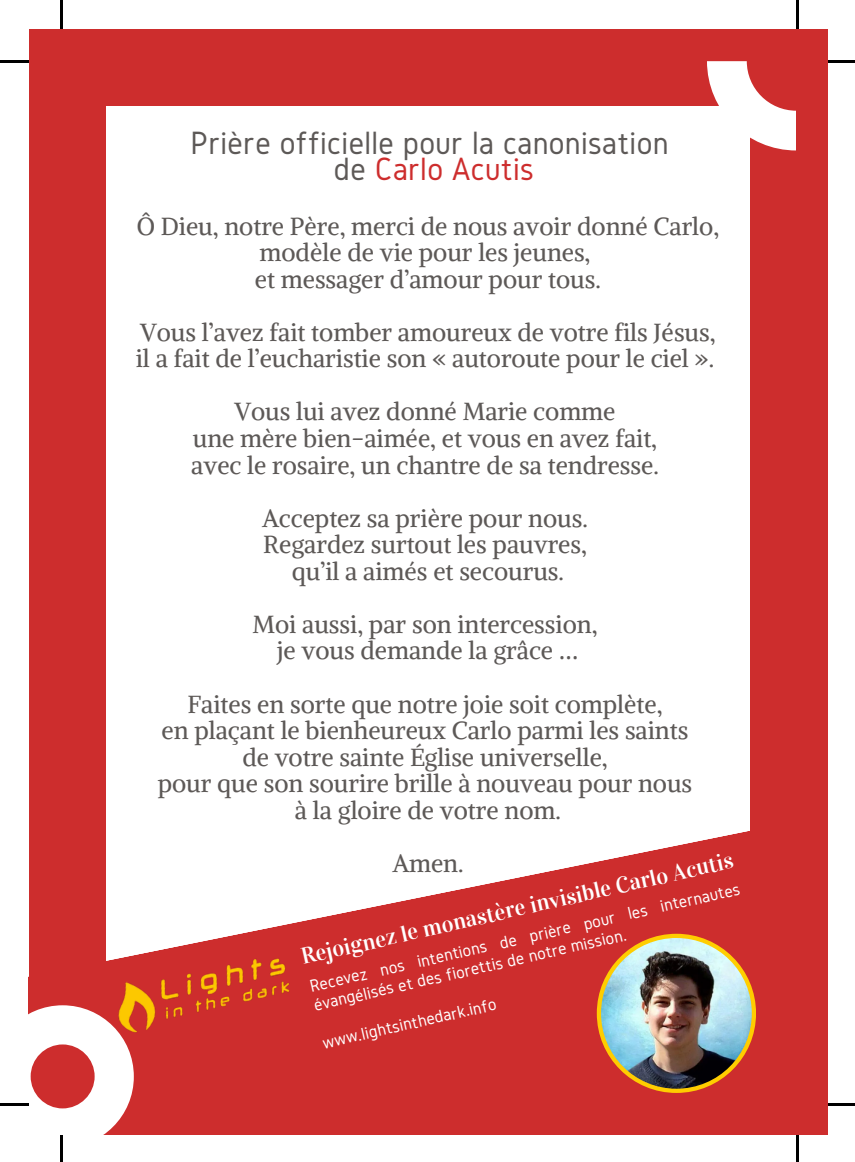
<style>
.page{position:relative;width:855px;height:1162px;background:#fff}
.page>*{position:absolute;margin:0;border:0;box-sizing:border-box;transform-origin:0 0}
.t1{font:33.6px "Gidole";letter-spacing:.01em;color:#5d5957}
.t2{font:33.6px "Gidole";letter-spacing:.01em;color:#cd2d2d}
.t3{font:24.5px/26.6px "Alike";color:#5d5957;text-align:center}
.t4{font:22.75px "Vidaloka";color:#fff}
.t5{font:17.85px/19.2px "Gidole";color:#fff}
.s1{color:#5d5957}
.s2{font-family:"Noto Sans Gurmukhi"}
</style>
<div class="page">
<div style="left:29px;top:29px;width:798px;height:1105px;background:#cd2d2d"></div>
<div style="left:106px;top:106px;width:643px;height:982px;background:#fff"></div>
<svg style="left:707px;top:61px;width:88px;height:89px"></svg>
<svg style="left:134px;top:569px;width:622px;height:524px"></svg>
<svg style="left:29px;top:1005px;width:105px;height:129px"></svg>
<img style="left:106px;top:945px;width:196px;height:92px">
<svg style="left:596px;top:933px;width:159px;height:159px;background:#eab50d"></svg>
<img style="left:600px;top:937px;width:151px;height:151px;border-radius:50%">
<hr style="left:60px;top:0;width:3px;height:29px;background:#000">
<hr style="left:0;top:60px;width:29px;height:3px;background:#000">
<hr style="left:795px;top:0;width:3px;height:29px;background:#000">
<hr style="left:827px;top:60px;width:27px;height:3px;background:#000">
<hr style="left:60px;top:1134px;width:3px;height:27px;background:#000">
<hr style="left:0;top:1102px;width:29px;height:3px;background:#000">
<hr style="left:795px;top:1134px;width:3px;height:27px;background:#000">
<hr style="left:827px;top:1102px;width:27px;height:3px;background:#000">
<p class="t1" style="left:190px;top:124px;width:479px">Prière officielle pour la canonisation</p>
<p class="t2" style="left:334px;top:150px;width:201px"><span class="s1">de</span> Carlo Acutis</p>
<p class="t3" style="left:137px;top:212px;width:583px">Ô Dieu, notre Père, merci de nous avoir donné Carlo, modèle de vie pour les jeunes,</p>
<p class="t3" style="left:255px;top:265px;width:347px">et messager d’amour pour tous.</p>
<p class="t3" style="left:136px;top:319px;width:581px;text-align:left">Vous l’avez fait tomber amoureux de votre fils Jésus, il a fait de l’eucharistie son « autoroute pour le ciel ».</p>
<p class="t3" style="left:234px;top:398px;width:382px">Vous lui avez donné Marie comme</p>
<p class="t3" style="left:193px;top:425px;width:465px">une mère bien-aimée, et vous en avez fait,</p>
<p class="t3" style="left:191px;top:451px;width:468px">avec le rosaire, un chantre de sa tendresse.</p>
<p class="t3" style="left:262px;top:504px;width:327px">Acceptez sa prière pour nous.</p>
<p class="t3" style="left:263px;top:531px;width:325px">Regardez surtout les pauvres,</p>
<p class="t3" style="left:292px;top:557px;width:273px">qu’il a aimés et secourus.</p>
<p class="t3" style="left:252px;top:610px;width:346px">Moi aussi, par son intercession,</p>
<p class="t3" style="left:277px;top:637px;width:303px">je vous demande la grâce <span class="s2">…</span></p>
<p class="t3" style="left:187px;top:690px;width:476px">Faites en sorte que notre joie soit complète,</p>
<p class="t3" style="left:161px;top:717px;width:528px">en plaçant le bienheureux Carlo parmi les saints</p>
<p class="t3" style="left:242px;top:743px;width:366px">de votre sainte Église universelle,</p>
<p class="t3" style="left:158px;top:770px;width:535px">pour que son sourire brille à nouveau pour nous</p>
<p class="t3" style="left:295px;top:796px;width:267px">à la gloire de votre nom.</p>
<p class="t3" style="left:392px;top:849px;width:73px">Amen.</p>
<p class="t4" style="left:298px;top:944px;width:443px;rotate:-13deg">Rejoignez le monastère invisible Carlo Acutis</p>
<p class="t5" style="left:308px;top:976px;width:442px;rotate:-13deg">Recevez nos intentions de prière pour les internautes évangélisés et des fiorettis de notre mission.</p>
<p class="t5" style="left:320px;top:1033px;width:179px;rotate:-13deg">www.lightsinthedark.info</p>
</div>
